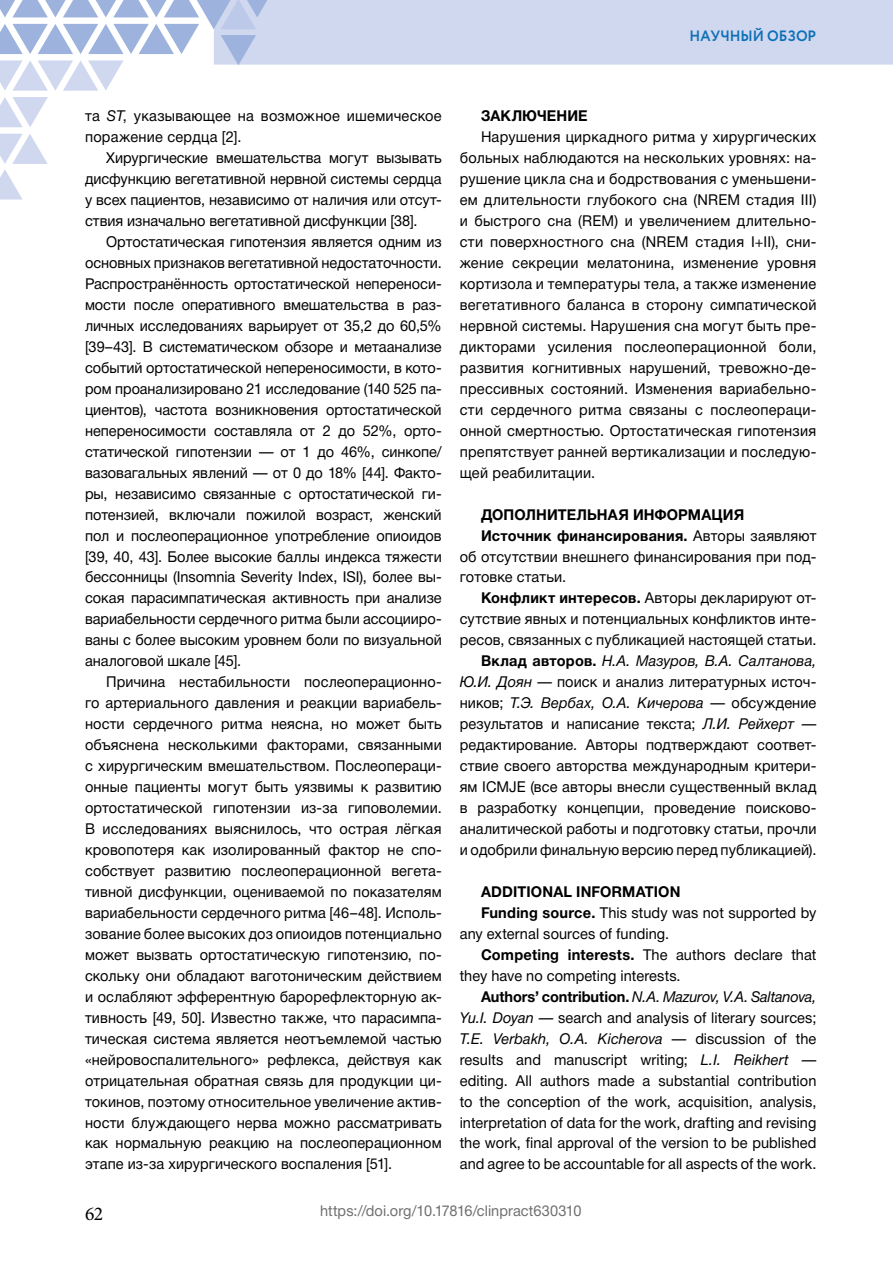
<style>
.page{position:relative;width:893px;height:1263px;background:#fff}
.page>*{position:absolute;margin:0;border:0;box-sizing:border-box;transform-origin:0 0}
.t1{font:19.5px "Minion Pro";color:#000}
.Body_Text{font:15px/21px "Helvetica Neue Cyr";letter-spacing:.005em;color:#000;text-align:justify}
.Header_01{font:700 15px "Helvetica Neue Cyr";letter-spacing:.005em;color:#000}
.t2{font:15px "Helvetica Neue Cyr";letter-spacing:.005em;color:#706f6f}
.t3{font:700 15px "Circe";letter-spacing:-.005em;color:#0f70b7;scale:.95 1}
.s1{font-style:italic}
.s2{font-weight:700}
</style>
<div class="page">
<svg style="left:0;top:97px;width:48px;height:30px"></svg>
<svg style="left:0;top:134px;width:48px;height:65px"></svg>
<svg style="left:0;top:0;width:893px;height:91px"></svg>
<p class="t3" style="left:689px;top:26px;width:135px">НАУЧНЫЙ ОБЗОР</p>
<p class="Body_Text" style="left:85px;top:106px;width:358px">та <span class="s1">ST</span>, указывающее на возможное ишемическое поражение сердца [2].</p>
<p class="Body_Text" style="left:85px;top:148px;width:358px;text-indent:21px">Хирургические вмешательства могут вызывать дисфункцию вегетативной нервной системы сердца у всех пациентов, независимо от наличия или отсут&shy;ствия изначально вегетативной дисфункции [38].</p>
<p class="Body_Text" style="left:85px;top:231px;width:358px;text-indent:21px">Ортостатическая гипотензия является одним из основных признаков вегетативной недостаточности.<br>Распространённость ортостатической непереноси&shy;мости после оперативного вмешательства в раз&shy;личных исследованиях варьирует от 35,2 до 60,5% [39–43]. В систематическом обзоре и метаанализе событий ортостатической непереносимости, в кото&shy;ром проанализировано 21 исследование (140 525 па&shy;циентов), частота возникновения ортостатической непереносимости составляла от 2 до 52%, орто&shy;статической гипотензии — от 1 до 46%, синкопе/ вазовагальных явлений — от 0 до 18% [44]. Факто&shy;ры, независимо связанные с ортостатической ги&shy;потензией, включали пожилой возраст, женский пол и послеоперационное употребление опиоидов [39, 40, 43]. Более высокие баллы индекса тяжести бессонницы (Insomnia Severity Index, ISI), более вы&shy;сокая парасимпатическая активность при анализе вариабельности сердечного ритма были ассоцииро&shy;ваны с более высоким уровнем боли по визуальной аналоговой шкале [45].</p>
<p class="Body_Text" style="left:85px;top:672px;width:358px;text-indent:21px">Причина нестабильности послеоперационно&shy;го артериального давления и реакции вариабель&shy;ности сердечного ритма неясна, но может быть объяснена несколькими факторами, связанными с хирургическим вмешательством. Послеопераци&shy;онные пациенты могут быть уязвимы к развитию ортостатической гипотензии из-за гиповолемии.<br>В исследованиях выяснилось, что острая лёгкая кровопотеря как изолированный фактор не спо&shy;собствует развитию послеоперационной вегета&shy;тивной дисфункции, оцениваемой по показателям вариабельности сердечного ритма [46–48]. Исполь&shy;зование более высоких доз опиоидов потенциально может вызвать ортостатическую гипотензию, по&shy;скольку они обладают ваготоническим действием и ослабляют эфферентную барорефлекторную ак&shy;тивность [49, 50]. Известно также, что парасимпа&shy;тическая система является неотъемлемой частью «нейровоспалительного» рефлекса, действуя как отрицательная обратная связь для продукции ци&shy;токинов, поэтому относительное увеличение актив&shy;ности блуждающего нерва можно рассматривать как нормальную реакцию на послеоперационном этапе из-за хирургического воспаления [51].</p>
<h3 class="Header_01" style="left:481px;top:108px;width:108px">ЗАКЛЮЧЕНИЕ</h3>
<p class="Body_Text" style="left:460px;top:127px;width:358px;text-indent:21px">Нарушения циркадного ритма у хирургических больных наблюдаются на нескольких уровнях: на&shy;рушение цикла сна и бодрствования с уменьшени&shy;ем длительности глубокого сна (NREM стадия III) и быстрого сна (REM) и увеличением длительно&shy;сти поверхностного сна (NREM стадия I+II), сни&shy;жение секреции мелатонина, изменение уровня кортизола и температуры тела, а также изменение вегетативного баланса в сторону симпатической нервной системы. Нарушения сна могут быть пре&shy;дикторами усиления послеоперационной боли, развития когнитивных нарушений, тревожно-де&shy;прессивных состояний. Изменения вариабельно&shy;сти сердечного ритма связаны с послеопераци&shy;онной смертностью. Ортостатическая гипотензия препятствует ранней вертикализации и последую&shy;щей реабилитации.</p>
<h3 class="Header_01" style="left:481px;top:506px;width:265px">ДОПОЛНИТЕЛЬНАЯ ИНФОРМАЦИЯ</h3>
<p class="Body_Text" style="left:460px;top:525px;width:358px;text-indent:21px"><span class="s2">Источник финансирования.</span> Авторы заявляют об отсутствии внешнего финансирования при под&shy;готовке статьи.</p>
<p class="Body_Text" style="left:460px;top:588px;width:358px;text-indent:21px"><span class="s2">Конфликт интересов.</span> Авторы декларируют от&shy;сутствие явных и потенциальных конфликтов инте&shy;ресов, связанных с публикацией настоящей статьи.</p>
<p class="Body_Text" style="left:460px;top:651px;width:358px;text-indent:21px"><span class="s2">Вклад авторов.</span> <span class="s1">Н.А. Мазуров, В.А. Салтанова, Ю.И. Доян</span> — поиск и анализ литературных источ&shy;ников; <span class="s1">Т.Э. Вербах, О.А. Кичерова</span> — обсуждение результатов и написание текста; <span class="s1">Л.И. Рейхерт</span> — редактирование. Авторы подтверждают соответ&shy;ствие своего авторства международным критери&shy;ям ICMJE (все авторы внесли существенный вклад в разработку концепции, проведение поисково&shy;аналитической работы и подготовку статьи, прочли и одобрили финальную версию перед публикацией).</p>
<h3 class="Header_01" style="left:481px;top:883px;width:201px">ADDITIONAL INFORMATION</h3>
<p class="Body_Text" style="left:460px;top:902px;width:358px;text-indent:21px"><span class="s2">Funding source.</span> This study was not supported by any external sources of funding.</p>
<p class="Body_Text" style="left:460px;top:944px;width:358px;text-indent:21px"><span class="s2">Competing interests.</span> The authors declare that they have no competing interests.</p>
<p class="Body_Text" style="left:460px;top:986px;width:358px;text-indent:21px"><span class="s2">Authors’ contribution.</span> <span class="s1">N.A. Mazurov, V.A. Saltanova, Yu.I. Doyan</span> — search and analysis of literary sources; <span class="s1">T.E. Verbakh, O.A. Kicherova</span> — discussion of the results and manuscript writing; <span class="s1">L.I. Reikhert</span> — editing. All authors made a substantial contribution to the conception of the work, acquisition, analysis, interpretation of data for the work, drafting and revising the work, final approval of the version to be published and agree to be accountable for all aspects of the work.</p>
<h1 class="t1" style="left:85px;top:1200px;width:20px">62</h1>
<p class="t2" style="left:320px;top:1203px;width:263px">https://doi.org/10.17816/clinpract630310</p>
</div>
